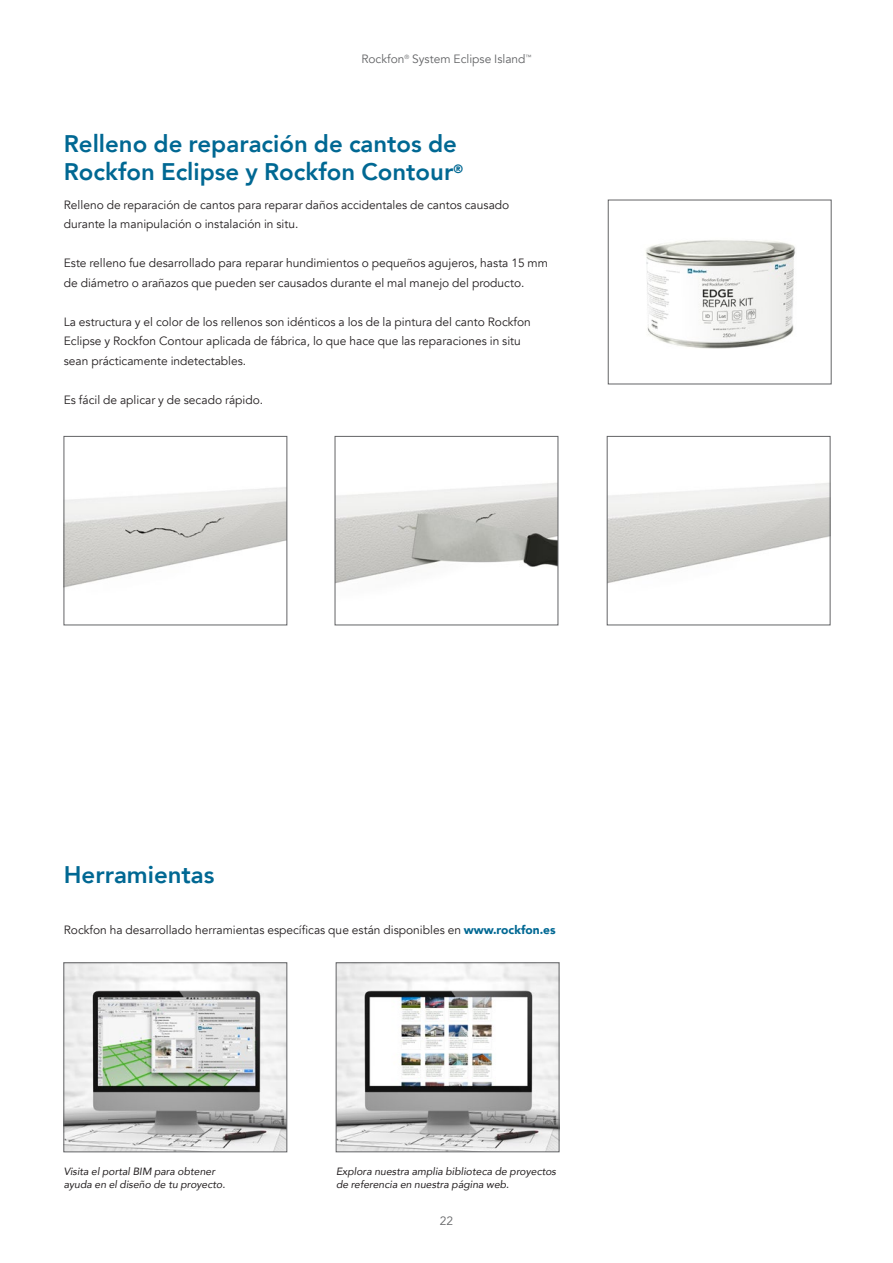
<style>
.page{position:relative;width:893px;height:1263px;background:#fff}
.page>*{position:absolute;margin:0;border:0;box-sizing:border-box;transform-origin:0 0}
.t1{font:800 24px/28.8px "Avenir";color:#006893}
.t2{font:12px/19.5px "Avenir";color:#231f20}
.t3{font:12px "Avenir";color:#636466}
.t4{font:italic 10.5px/12.6px "Avenir";color:#231f20}
.s1{font-weight:900;color:#006893}
</style>
<div class="page">
<img style="left:646px;top:240px;width:150px;height:109px">
<img style="left:66px;top:487px;width:219px;height:100px">
<div style="left:64px;top:436px;width:223px;height:189px;border:1px solid #636466"></div>
<img style="left:337px;top:483px;width:219px;height:100px">
<div style="left:335px;top:436px;width:223px;height:189px;border:1px solid #636466"></div>
<img style="left:609px;top:483px;width:219px;height:100px">
<div style="left:607px;top:436px;width:223px;height:189px;border:1px solid #636466"></div>
<img style="left:66px;top:964px;width:219px;height:186px">
<div style="left:64px;top:962px;width:223px;height:190px;border:1px solid #636466"></div>
<img style="left:338px;top:964px;width:219px;height:186px">
<div style="left:336px;top:962px;width:223px;height:190px;border:1px solid #636466"></div>
<p class="t3" style="left:361px;top:52px;width:172px">Rockfon<sup>®</sup> System Eclipse Island<sup>™</sup></p>
<h1 class="t1" style="left:64px;top:129px;width:401px">Relleno de reparación de cantos de<br>Rockfon Eclipse y Rockfon Contour<sup>®</sup></h1>
<p class="t2" style="left:64px;top:195px;width:447px">Relleno de reparación de cantos para reparar daños accidentales de cantos causado durante la manipulación o instalación in situ.</p>
<p class="t2" style="left:64px;top:253px;width:486px">Este relleno fue desarrollado para reparar hundimientos o pequeños agujeros, hasta 15 mm de diámetro o arañazos que pueden ser causados durante el mal manejo del producto.</p>
<p class="t2" style="left:64px;top:312px;width:469px">La estructura y el color de los rellenos son idénticos a los de la pintura del canto Rockfon<br>Eclipse y Rockfon Contour aplicada de fábrica, lo que hace que las reparaciones in situ sean prácticamente indetectables.</p>
<p class="t2" style="left:64px;top:390px;width:201px">Es fácil de aplicar y de secado rápido.</p>
<h1 class="t1" style="left:64px;top:860px;width:152px">Herramientas</h1>
<p class="t2" style="left:64px;top:920px;width:493px">Rockfon ha desarrollado herramientas específicas que están disponibles en <span class="s1">www.rockfon.es</span></p>
<p class="t4" style="left:64px;top:1165px;width:163px">Visita el portal BIM para obtener ayuda en el diseño de tu proyecto.</p>
<p class="t4" style="left:336px;top:1165px;width:222px">Explora nuestra amplia biblioteca de proyectos de referencia en nuestra página web.</p>
<p class="t3" style="left:440px;top:1213px;width:15px">22</p>
</div>
